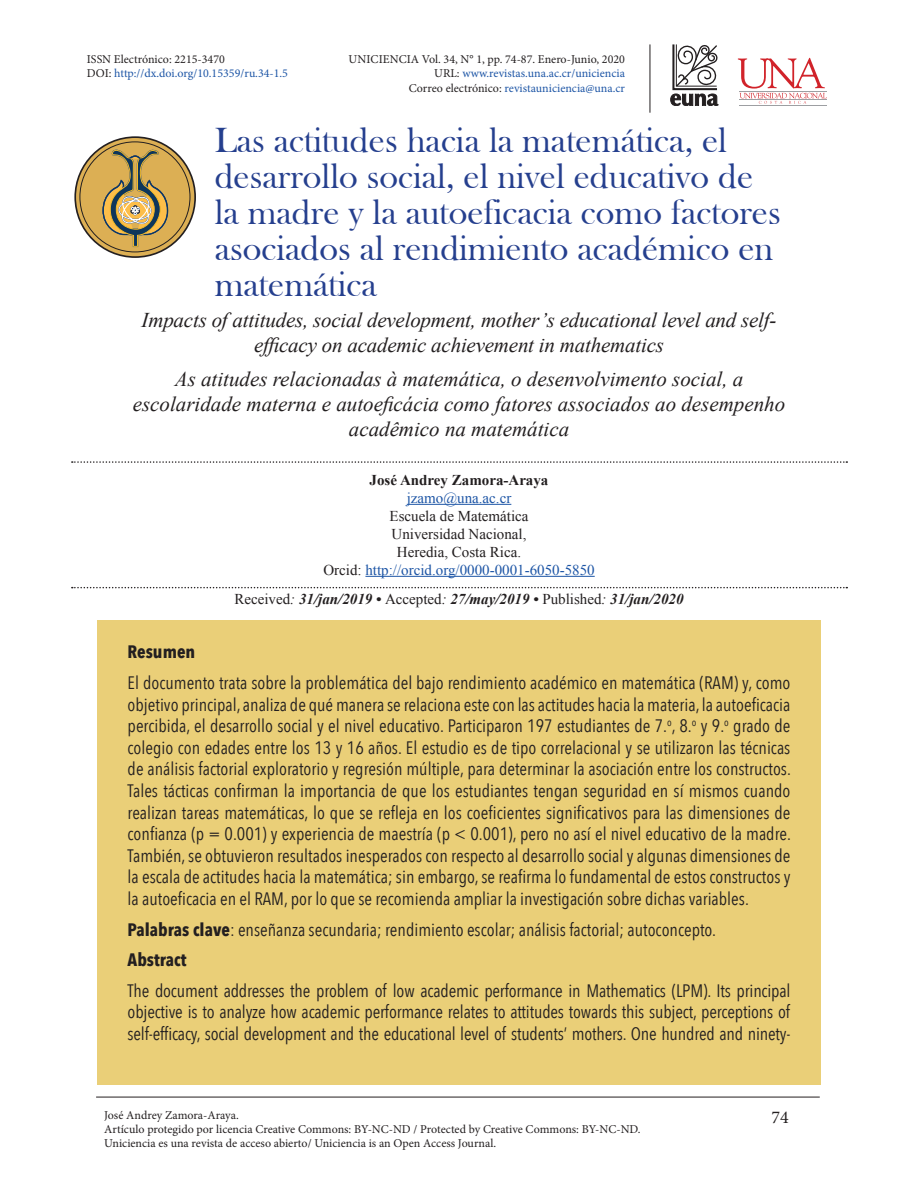
<style>
.page{position:relative;width:918px;height:1188px;background:#fff}
.page>*{position:absolute;margin:0;border:0;box-sizing:border-box;transform-origin:0 0}
.t1{font:36px/36px "Bask Old Face";color:#253f8e}
.t2{font:italic 21px/25.2px "Times New Roman";color:#231f20;text-align:center}
.t3{font:18px/21.6px "Avenir Next Condensed";color:#231f20;text-align:justify}
.t4{font:700 18px "Avenir Next Condensed";color:#231f20}
.t5{font:18px "Minion Pro";color:#231f20}
.t6{font:15px/18px "Times New Roman";color:#231f20;text-align:center}
.t7{font:italic 700 15px "Times New Roman";color:#231f20}
.t8{font:700 15px "Times New Roman";color:#231f20}
.t9{font:15px "Times New Roman";color:#1e56a6}
.t10{font:12px/14.4px "Minion Pro";color:#231f20}
.t11{font:12px/14.4px "Minion Pro";color:#1e56a6}
.s1{color:#231f20}
.s2{color:#1e56a6}
.s3{font-weight:400;font-style:normal}
.s4{font-weight:400}
.s5{font-weight:700}
</style>
<div class="page">
<hr style="left:96px;top:1097px;width:724px;height:1px;background:#231f20">
<svg style="left:670px;top:44px;width:48px;height:62px"></svg>
<svg style="left:738px;top:58px;width:89px;height:46px"></svg>
<hr style="left:740px;top:99px;width:87px;height:1px;background:#9d9fa2">
<hr style="left:740px;top:91px;width:87px;height:1px;background:#9d9fa2">
<hr style="left:740px;top:105px;width:87px;height:1px;background:#9d9fa2">
<hr style="left:650px;top:44px;width:1px;height:69px;background:#231f20">
<svg style="left:75px;top:137px;width:120px;height:120px;background:#c69e4d"></svg>
<div style="left:74px;top:136px;width:122px;height:122px;border:2px solid #231f20;border-radius:50%"></div>
<svg style="left:102px;top:149px;width:67px;height:99px;background:#b89b58"></svg>
<div style="left:97px;top:620px;width:724px;height:464px;background:#eacf78"></div>
<svg style="left:72px;top:587px;width:775px;height:1px"></svg>
<svg style="left:72px;top:461px;width:775px;height:2px"></svg>
<hr style="left:407px;top:504px;width:104px;height:1px;background:#1e56a6">
<hr style="left:365px;top:576px;width:230px;height:1px;background:#1e56a6">
<p class="t11" style="left:87px;top:52px;width:203px"><span class="s1">ISSN Electrónico: 2215-3470<br>DOI:</span> http://dx.doi.org/10.15359/ru.34-1.5</p>
<p class="t10" style="left:349px;top:52px;width:278px;text-align:right">UNICIENCIA Vol. 34, N° 1, pp. 74-87. Enero-Junio, 2020<br>URL: <span class="s2">www.revistas.una.ac.cr/uniciencia<br></span>Correo electrónico: <span class="s2">revistauniciencia@una.cr</span></p>
<h1 class="t1" style="left:215px;top:123px;width:568px">Las actitudes hacia la matemática, el desarrollo social, el nivel educativo de la madre y la autoeficacia como factores asociados al rendimiento académico en matemática</h1>
<p class="t2" style="left:142px;top:307px;width:636px">Impacts of attitudes, social development, mother’s educational level and self&shy;efficacy on academic achievement in mathematics</p>
<p class="t2" style="left:133px;top:366px;width:654px">As atitudes relacionadas à matemática, o desenvolvimento social, a escolaridade materna e autoeficácia como fatores associados ao desempenho acadêmico na matemática</p>
<p class="t8" style="left:370px;top:469px;width:180px">José Andrey Zamora-Araya</p>
<p class="t9" style="left:407px;top:488px;width:106px">jzamo@una.ac.cr</p>
<p class="t6" style="left:323px;top:506px;width:273px">Escuela de Matemática<br>Universidad Nacional,<br>Heredia, Costa Rica.<br>Orcid: <span class="s2">http://orcid.org/0000-0001-6050-5850</span></p>
<p class="t7" style="left:234px;top:589px;width:451px"><span class="s3">Received</span><span class="s4">:</span> 31/jan/2019 • <span class="s3">Accepted</span><span class="s4">:</span> 27/may/2019 • <span class="s3">Published</span><span class="s4">:</span> 31/jan/2020</p>
<p class="t4" style="left:128px;top:641px;width:69px">Resumen</p>
<p class="t3" style="left:128px;top:671px;width:665px">El documento trata sobre la problemática del bajo rendimiento académico en matemática (RAM) y, como objetivo principal, analiza de qué manera se relaciona este con las actitudes hacia la materia, la autoeficacia percibida, el desarrollo social y el nivel educativo. Participaron 197 estudiantes de 7.<sup>o</sup>, 8.<sup>o</sup> y 9.<sup>o</sup> grado de colegio con edades entre los 13 y 16 años. El estudio es de tipo correlacional y se utilizaron las técnicas de análisis factorial exploratorio y regresión múltiple, para determinar la asociación entre los constructos.<br>Tales tácticas confirman la importancia de que los estudiantes tengan seguridad en sí mismos cuando realizan tareas matemáticas, lo que se refleja en los coeficientes significativos para las dimensiones de confianza (p = 0.001) y experiencia de maestría (p &lt; 0.001), pero no así el nivel educativo de la madre.<br>También, se obtuvieron resultados inesperados con respecto al desarrollo social y algunas dimensiones de la escala de actitudes hacia la matemática; sin embargo, se reafirma lo fundamental de estos constructos y la autoeficacia en el RAM, por lo que se recomienda ampliar la investigación sobre dichas variables.</p>
<p class="t3" style="left:128px;top:913px;width:590px;line-height:30.6px"><span class="s5">Palabras clave</span>: enseñanza secundaria; rendimiento escolar; análisis factorial; autoconcepto.<br><span class="s5">Abstract</span></p>
<p class="t3" style="left:128px;top:979px;width:664px">The document addresses the problem of low academic performance in Mathematics (LPM). Its principal objective is to analyze how academic performance relates to attitudes towards this subject, perceptions of self-efficacy, social development and the educational level of students’ mothers. One hundred and ninety-</p>
<p class="t10" style="left:104px;top:1108px;width:538px">José Andrey Zamora-Araya.<br>Artículo protegido por licencia Creative Commons: BY-NC-ND / Protected by Creative Commons: BY-NC-ND.<br>Uniciencia es una revista de acceso abierto/ Uniciencia is an Open Access Journal.</p>
<p class="t5" style="left:771px;top:1105px;width:19px">74</p>
</div>
